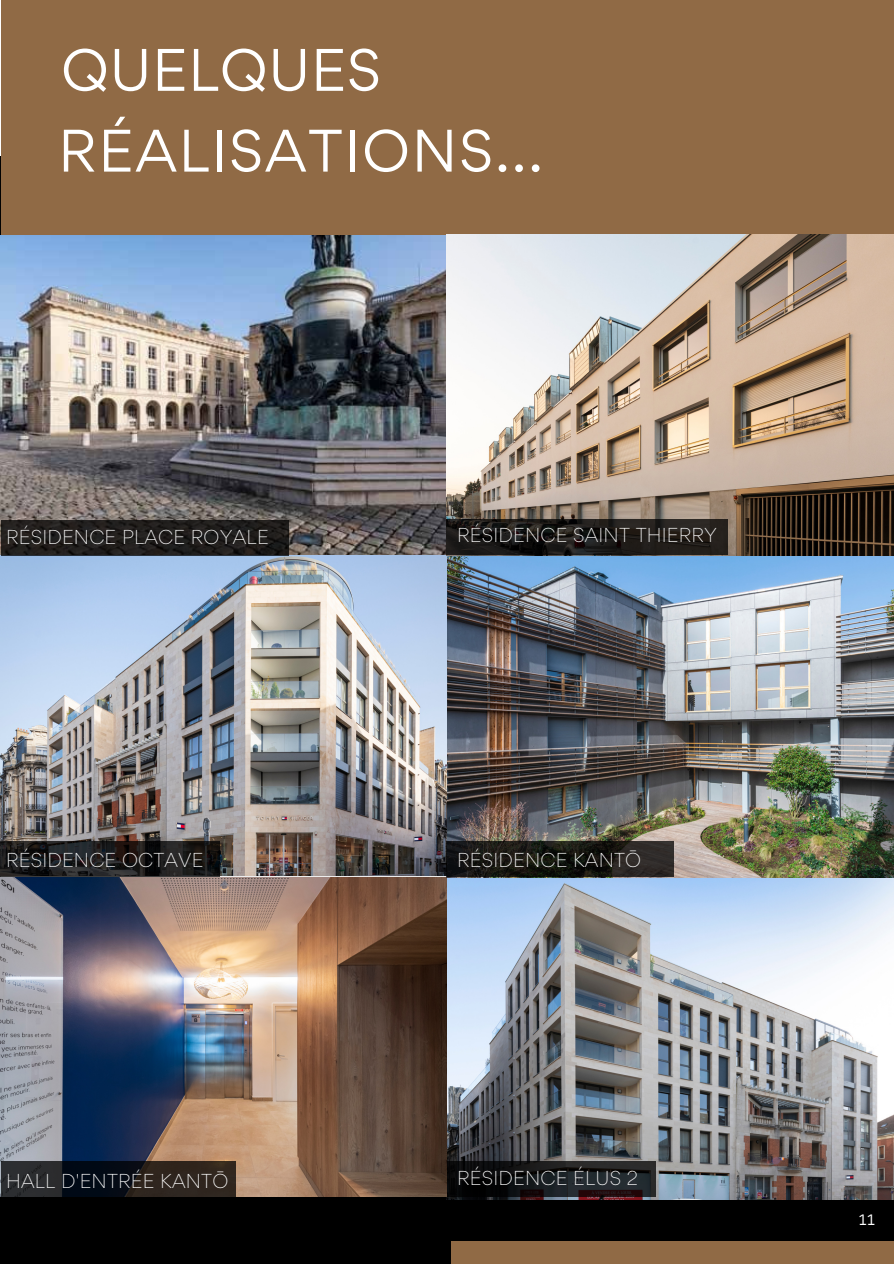
<style>
.page{position:relative;width:894px;height:1264px;background:#fff}
.page>*{position:absolute;margin:0;border:0;box-sizing:border-box;transform-origin:0 0}
.t1{font:53.4px/80.7px "Gordita";letter-spacing:.03em;color:#fff}
.t2{font:300 18px "Gordita";letter-spacing:.01em;color:#fff}
.t3{font:15px "IBM Plex Sans Cond";color:#fff}
</style>
<div class="page">
<div style="left:0;top:1195px;width:893px;height:68px;background:#000"></div>
<div style="left:451px;top:1241px;width:442px;height:22px;background:#906a45"></div>
<img style="left:0;top:157px;width:1px;height:316px">
<div style="left:1px;top:0;width:892px;height:300px;background:#906a45"></div>
<img style="left:446px;top:556px;width:447px;height:642px">
<img style="left:1px;top:234px;width:892px;height:322px">
<img style="left:1px;top:876px;width:445px;height:320px">
<img style="left:446px;top:555px;width:446px;height:321px">
<img style="left:1px;top:555px;width:445px;height:321px">
<svg style="left:446px;top:235px;width:446px;height:320px;background:#bbac9f"></svg>
<svg style="left:1px;top:520px;width:287px;height:36px;background:#1f1d1c"></svg>
<svg style="left:1px;top:840px;width:219px;height:36px;background:#1e1d1d"></svg>
<svg style="left:446px;top:1161px;width:209px;height:36px;background:#171719"></svg>
<svg style="left:446px;top:840px;width:228px;height:36px;background:#1e1d19"></svg>
<svg style="left:446px;top:520px;width:282px;height:35px;background:#1c1a17"></svg>
<svg style="left:1px;top:1161px;width:234px;height:36px;background:#201e1f"></svg>
<h1 class="t1" style="left:58px;top:36px;width:486px">QUELQUES<br>RÉALISATIONS...</h1>
<p class="t2" style="left:6px;top:529px;width:264px">RÉSIDENCE PLACE ROYALE</p>
<p class="t2" style="left:457px;top:527px;width:261px">RÉSIDENCE SAINT THIERRY</p>
<p class="t2" style="left:6px;top:852px;width:199px">RÉSIDENCE OCTAVE</p>
<p class="t2" style="left:457px;top:852px;width:185px">RÉSIDENCE KANTŌ</p>
<p class="t2" style="left:6px;top:1172px;width:224px">HALL D'ENTRÉE KANTŌ</p>
<p class="t2" style="left:457px;top:1169px;width:182px">RÉSIDENCE ÉLUS 2</p>
<p class="t3" style="left:858px;top:1209px;width:18px">11</p>
</div>
